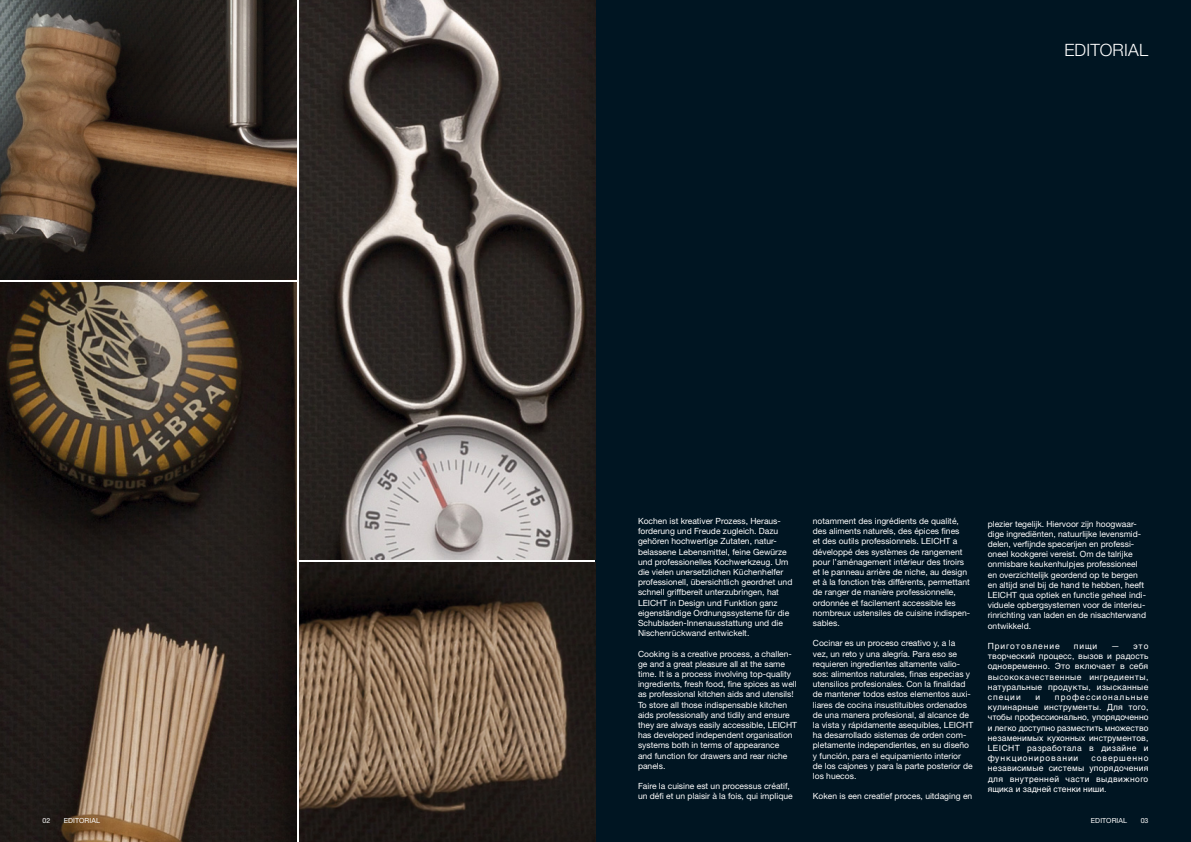
<style>
.page{position:relative;width:1191px;height:842px;background:#fff}
.page>*{position:absolute;margin:0;border:0;box-sizing:border-box;transform-origin:0 0}
.t1{font:300 17px "Helvetica Neue";letter-spacing:.015em;color:#fff}
.t2{font:8.5px/10.2px "Helvetica Neue";color:#fff}
.t3{font:8.5px/10.2px "Helvetica Cyr Upright";letter-spacing:.04em;color:#fff;text-align:justify}
.t4{font:8.5px "Helvetica Cyr Upright";letter-spacing:.11em;color:#fff}
.t5{font:7px "Helvetica Neue";letter-spacing:.02em;color:#fff}
</style>
<div class="page">
<div style="left:595px;top:0;width:596px;height:842px;background:#001522"></div>
<img style="left:0;top:282px;width:296px;height:560px">
<img style="left:0;top:0;width:296px;height:279px">
<img style="left:299px;top:0;width:296px;height:560px">
<img style="left:299px;top:563px;width:296px;height:279px">
<h1 class="t1" style="left:1064px;top:39px;width:85px">EDITORIAL</h1>
<p class="t2" style="left:638px;top:516px;width:156px">Kochen ist kreativer Prozess, Heraus&shy;forderung und Freude zugleich. Dazu gehören hochwertige Zutaten, natur&shy;belassene Lebensmittel, feine Gewürze und professionelles Kochwerkzeug. Um die vielen unersetzlichen Küchenhelfer professionell, übersichtlich geordnet und schnell griffbereit unterzubringen, hat LEICHT in Design und Funktion ganz eigenständige Ordnungssysteme für die Schubladen-Innenausstattung und die Nischenrückwand entwickelt.</p>
<p class="t2" style="left:638px;top:648px;width:160px">Cooking is a creative process, a challen&shy;ge and a great pleasure all at the same time. It is a process involving top-quality ingredients, fresh food, fine spices as well as professional kitchen aids and utensils!<br>To store all those indispensable kitchen aids professionally and tidily and ensure they are always easily accessible, LEICHT has developed independent organisation systems both in terms of appearance<br>and function for drawers and rear niche panels.</p>
<p class="t2" style="left:638px;top:781px;width:156px">Faire la cuisine est un processus créatif, un défi et un plaisir à la fois, qui implique</p>
<p class="t2" style="left:813px;top:516px;width:159px">notamment des ingrédients de qualité, des aliments naturels, des épices fines<br>et des outils professionnels. LEICHT a développé des systèmes de rangement pour l’aménagement intérieur des tiroirs et le panneau arrière de niche, au design et à la fonction très différents, permettant de ranger de manière professionnelle, ordonnée et facilement accessible les nombreux ustensiles de cuisine indispen&shy;sables.</p>
<p class="t2" style="left:813px;top:638px;width:162px">Cocinar es un proceso creativo y, a la<br>vez, un reto y una alegría. Para eso se requieren ingredientes altamente valio&shy;sos: alimentos naturales, finas especias y utensilios profesionales. Con la finalidad de mantener todos estos elementos auxi&shy;liares de cocina insustituibles ordenados de una manera profesional, al alcance de la vista y rápidamente asequibles, LEICHT ha desarrollado sistemas de orden com&shy;pletamente independientes, en su diseño y función, para el equipamiento interior<br>de los cajones y para la parte posterior de los huecos.</p>
<p class="t2" style="left:813px;top:791px;width:161px">Koken is een creatief proces, uitdaging en</p>
<p class="t2" style="left:987px;top:518px;width:160px">plezier tegelijk. Hiervoor zijn hoogwaar&shy;dige ingrediënten, natuurlijke levensmid&shy;delen, verfijnde specerijen en professi&shy;oneel kookgerei vereist. Om de talrijke onmisbare keukenhulpjes professioneel en overzichtelijk geordend op te bergen en altijd snel bij de hand te hebben, heeft LEICHT qua optiek en functie geheel indi&shy;viduele opbergsystemen voor de interieu&shy;rinrichting van laden en de nisachterwand ontwikkeld.</p>
<p class="t4" style="left:987px;top:641px;width:74px">Приготовление</p>
<p class="t3" style="left:1073px;top:641px;width:25px">пищи</p>
<p class="t3" style="left:987px;top:641px;width:162px;text-indent:123px">— это творческий процесс, вызов и радость одновременно. Это включает в себя высококачественные ингредиенты, натуральные продукты, изысканные специи</p>
<p class="t3" style="left:987px;top:692px;width:162px;text-indent:67px">профессиональные кулинарные инструменты. Для того, чтобы профессионально, упорядоченно и легко доступно разместить множество незаменимых кухонных инструментов, LEICHT разработала в дизайне и функционировании</p>
<p class="t3" style="left:1035px;top:692px;width:6px">и</p>
<p class="t3" style="left:987px;top:753px;width:162px;text-indent:104px">совершенно независимые системы упорядочения для внутренней части выдвижного ящика и задней стенки ниши.</p>
<p class="t5" style="left:43px;top:817px;width:9px">02</p>
<p class="t5" style="left:64px;top:817px;width:38px">EDITORIAL</p>
<p class="t5" style="left:1090px;top:817px;width:38px">EDITORIAL</p>
<p class="t5" style="left:1140px;top:817px;width:9px">03</p>
</div>
